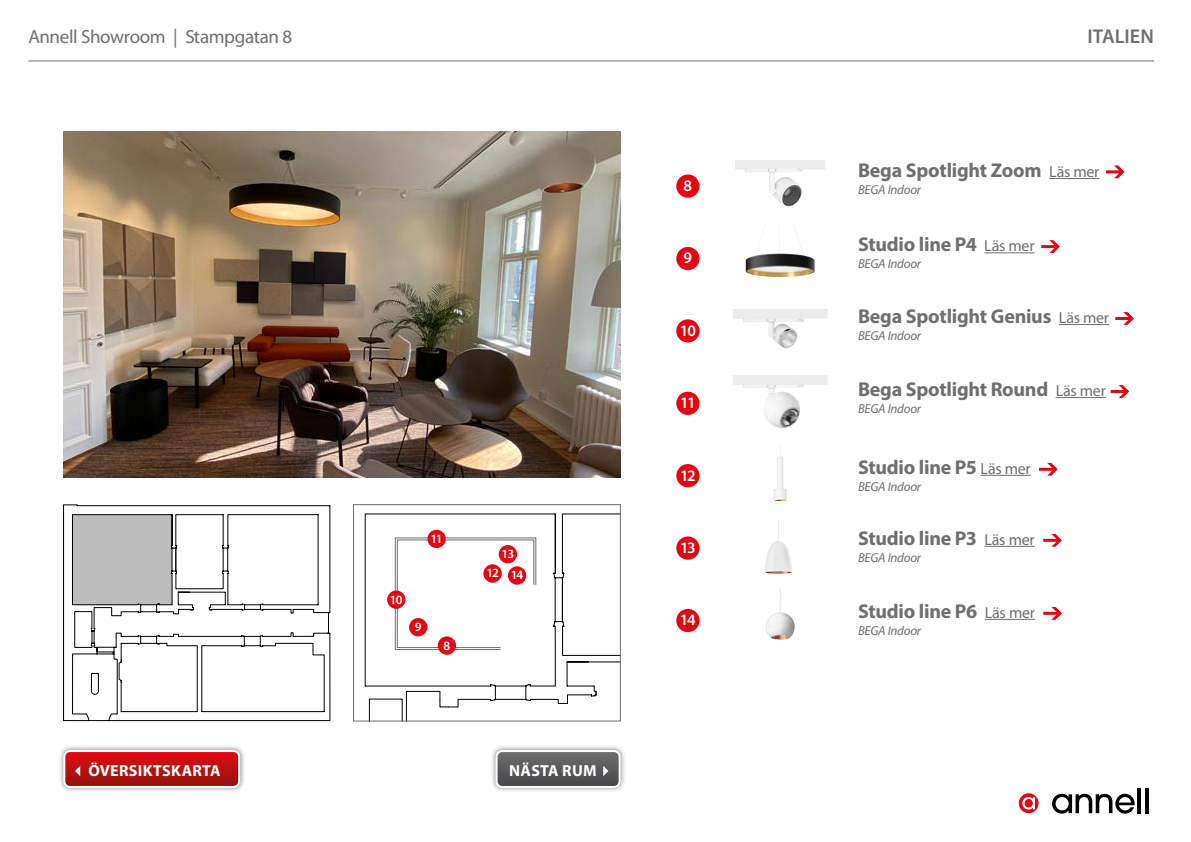
<style>
.page{position:relative;width:1191px;height:842px;background:#fff}
.page>*{position:absolute;margin:0;border:0;box-sizing:border-box;transform-origin:0 0}
.t1{font:700 20px "Myriad Pro";letter-spacing:-.015em;color:#706f6f}
.t2{font:600 20px "Myriad Pro";color:#706f6f}
.t3{font:19px "Myriad Pro";letter-spacing:-.02em;color:#706f6f}
.t4{font:700 16px "Myriad Pro";letter-spacing:.015em;color:#fff}
.t5{font:600 16px "Myriad Pro";letter-spacing:-.085em;color:#fff}
.t6{font:italic 13px "Myriad Pro";letter-spacing:-.02em;color:#706f6f}
.t7{font:600 12.6px "Myriad Pro";letter-spacing:-.08em;color:#fff}
.s1{font-weight:400;font-size:16px}
</style>
<div class="page">
<svg style="left:364px;top:513px;width:254px;height:206px"></svg>
<svg style="left:400px;top:686px;width:218px;height:33px"></svg>
<div style="left:353px;top:504px;width:267px;height:217px;border:1px solid #706f6f"></div>
<svg style="left:394px;top:537px;width:143px;height:113px"></svg>
<svg style="left:1018px;top:793px;width:20px;height:20px"></svg>
<svg style="left:1022px;top:797px;width:13px;height:12px"></svg>
<svg style="left:1052px;top:794px;width:82px;height:20px"></svg>
<hr style="left:1137px;top:788px;width:4px;height:25px;background:#000">
<svg style="left:1145px;top:788px;width:3px;height:25px"></svg>
<img style="left:63px;top:131px;width:557px;height:347px">
<svg style="left:63px;top:505px;width:267px;height:216px"></svg>
<svg style="left:91px;top:605px;width:228px;height:81px"></svg>
<hr style="left:1049px;top:178px;width:50px;height:1px;background:#706f6f">
<hr style="left:984px;top:252px;width:50px;height:1px;background:#706f6f">
<hr style="left:1058px;top:324px;width:51px;height:1px;background:#706f6f">
<hr style="left:1055px;top:397px;width:51px;height:1px;background:#706f6f">
<hr style="left:980px;top:475px;width:50px;height:1px;background:#706f6f">
<hr style="left:984px;top:546px;width:50px;height:1px;background:#706f6f">
<hr style="left:984px;top:619px;width:51px;height:1px;background:#706f6f">
<img style="left:735px;top:160px;width:90px;height:47px">
<img style="left:745px;top:253px;width:70px;height:24px">
<img style="left:733px;top:309px;width:94px;height:39px">
<img style="left:733px;top:375px;width:94px;height:53px">
<img style="left:773px;top:445px;width:13px;height:56px">
<img style="left:765px;top:520px;width:27px;height:54px">
<img style="left:766px;top:588px;width:29px;height:52px">
<div style="left:676px;top:175px;width:23px;height:23px;background:#e30613;border-radius:50%"></div>
<div style="left:676px;top:247px;width:23px;height:23px;background:#e30613;border-radius:50%"></div>
<div style="left:676px;top:319px;width:23px;height:24px;background:#e30613;border-radius:50%"></div>
<div style="left:676px;top:392px;width:23px;height:23px;background:#e30613;border-radius:50%"></div>
<div style="left:676px;top:464px;width:23px;height:23px;background:#e30613;border-radius:50%"></div>
<div style="left:676px;top:536px;width:23px;height:24px;background:#e30613;border-radius:50%"></div>
<div style="left:676px;top:609px;width:23px;height:23px;background:#e30613;border-radius:50%"></div>
<div style="left:483px;top:564px;width:19px;height:19px;background:#e30613;border-radius:50%"></div>
<div style="left:508px;top:566px;width:18px;height:19px;background:#e30613;border-radius:50%"></div>
<div style="left:387px;top:590px;width:18px;height:19px;background:#e30613;border-radius:50%"></div>
<div style="left:409px;top:618px;width:18px;height:18px;background:#e30613;border-radius:50%"></div>
<div style="left:438px;top:636px;width:18px;height:19px;background:#e30613;border-radius:50%"></div>
<div style="left:427px;top:530px;width:19px;height:18px;background:#e30613;border-radius:50%"></div>
<div style="left:499px;top:545px;width:18px;height:18px;background:#e30613;border-radius:50%"></div>
<hr style="left:28px;top:61px;width:1126px;height:1px;background:#706f6f">
<div style="left:58px;top:745px;width:187px;height:48px;background:#000;opacity:.5"></div>
<div style="left:63px;top:750px;width:177px;height:38px;border:2px solid #fff;border-radius:6px"></div>
<svg style="left:64px;top:751px;width:175px;height:36px;background:#be2222"></svg>
<div style="left:490px;top:745px;width:136px;height:48px;background:#000;opacity:.5"></div>
<div style="left:495px;top:750px;width:125px;height:38px;border:2px solid #fff;border-radius:6px"></div>
<svg style="left:496px;top:751px;width:123px;height:36px;background:#676768"></svg>
<svg style="left:1106px;top:165px;width:18px;height:13px"></svg>
<svg style="left:1041px;top:240px;width:19px;height:13px"></svg>
<svg style="left:1115px;top:312px;width:19px;height:13px"></svg>
<svg style="left:1110px;top:385px;width:19px;height:13px"></svg>
<svg style="left:1039px;top:463px;width:18px;height:13px"></svg>
<svg style="left:1043px;top:534px;width:19px;height:13px"></svg>
<svg style="left:1043px;top:607px;width:19px;height:13px"></svg>
<p class="t3" style="left:28px;top:26px;width:265px">Annell Showroom | Stampgatan 8</p>
<p class="t2" style="left:1087px;top:24px;width:68px">ITALIEN</p>
<p class="t7" style="left:430px;top:531px;width:14px">11</p>
<p class="t7" style="left:390px;top:591px;width:14px">10</p>
<p class="t7" style="left:415px;top:619px;width:8px">9</p>
<p class="t7" style="left:443px;top:637px;width:8px">8</p>
<p class="t7" style="left:501px;top:546px;width:14px">13</p>
<p class="t7" style="left:486px;top:566px;width:39px">12 14</p>
<p class="t4" style="left:88px;top:761px;width:134px">ÖVERSIKTSKARTA</p>
<p class="t4" style="left:509px;top:761px;width:89px">NÄSTA RUM</p>
<p class="t5" style="left:683px;top:175px;width:10px">8</p>
<p class="t5" style="left:683px;top:248px;width:10px">9</p>
<p class="t5" style="left:680px;top:320px;width:18px">10</p>
<p class="t5" style="left:680px;top:393px;width:17px">11</p>
<p class="t5" style="left:680px;top:465px;width:17px">12</p>
<p class="t5" style="left:680px;top:537px;width:17px">13</p>
<p class="t5" style="left:680px;top:610px;width:17px">14</p>
<p class="t1" style="left:858px;top:157px;width:243px">Bega Spotlight Zoom <span class="s1">Läs mer</span></p>
<p class="t6" style="left:858px;top:183px;width:64px">BEGA Indoor</p>
<p class="t1" style="left:858px;top:231px;width:178px">Studio line P4 <span class="s1">Läs mer</span></p>
<p class="t6" style="left:858px;top:257px;width:64px">BEGA Indoor</p>
<p class="t1" style="left:858px;top:303px;width:252px">Bega Spotlight Genius <span class="s1">Läs mer</span></p>
<p class="t6" style="left:858px;top:329px;width:64px">BEGA Indoor</p>
<p class="t1" style="left:858px;top:376px;width:249px">Bega Spotlight Round <span class="s1">Läs mer</span></p>
<p class="t6" style="left:858px;top:402px;width:64px">BEGA Indoor</p>
<p class="t1" style="left:858px;top:454px;width:174px">Studio line P5 <span class="s1">Läs mer</span></p>
<p class="t6" style="left:858px;top:479px;width:64px">BEGA Indoor</p>
<p class="t1" style="left:858px;top:525px;width:178px">Studio line P3 <span class="s1">Läs mer</span></p>
<p class="t6" style="left:858px;top:550px;width:64px">BEGA Indoor</p>
<p class="t1" style="left:858px;top:598px;width:178px">Studio line P6 <span class="s1">Läs mer</span></p>
<p class="t6" style="left:858px;top:623px;width:64px">BEGA Indoor</p>
</div>
